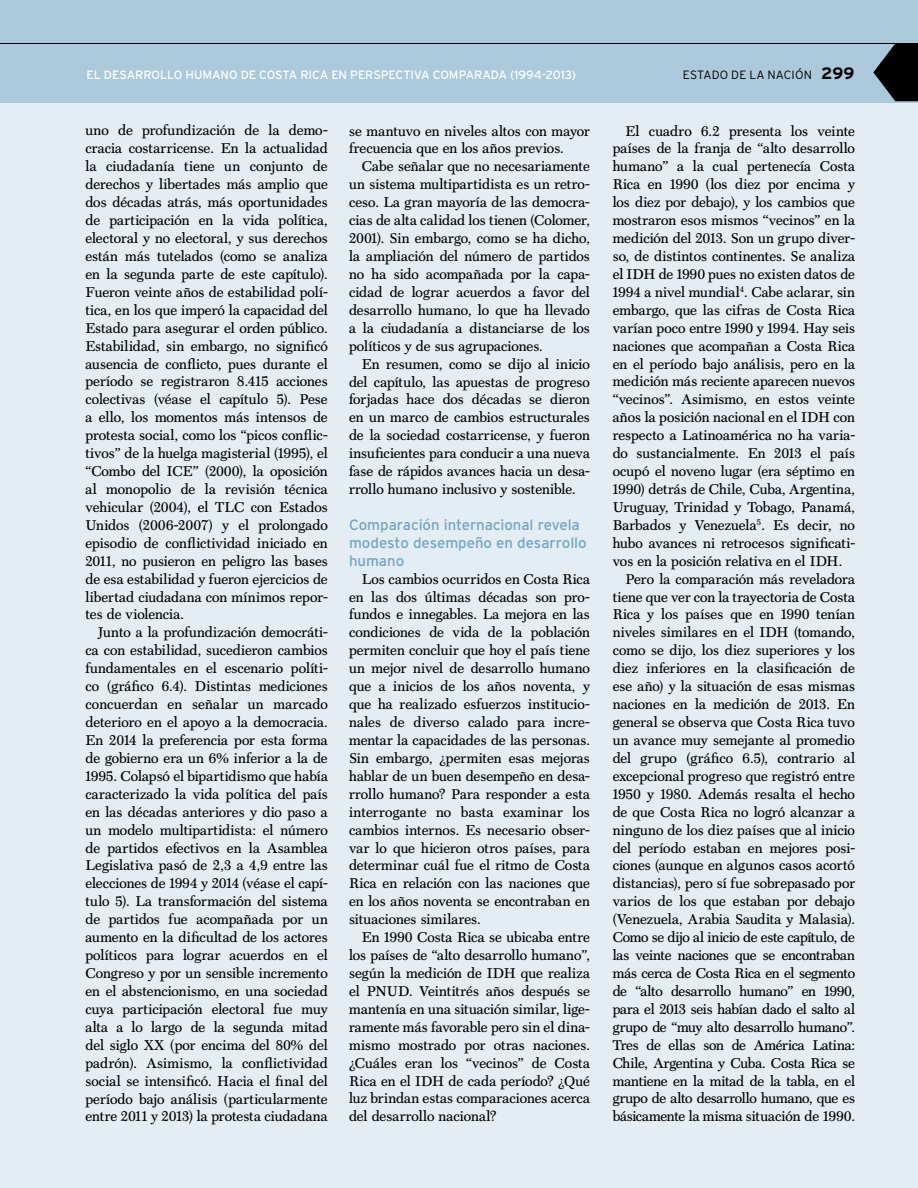
<style>
.page{position:relative;width:918px;height:1188px;background:#e3edf3}
.page>*{position:absolute;margin:0;border:0;box-sizing:border-box;transform-origin:0 0}
.t1{font:15px/17.9px "Interstate";letter-spacing:-.005em;color:#73a6c2}
.t2{font:14.25px/18px "Scotch Text";color:#000;text-align:justify}
.t3{font:14.25px "Scotch Text";letter-spacing:-.02em;color:#000}
.t4{font:14.25px "Scotch Text";letter-spacing:-.025em;color:#000}
.t5{font:12px "Interstate";letter-spacing:-.01em;color:#fff}
.t6{font:300 12px "Interstate";letter-spacing:.015em;color:#000}
.s1{font-weight:700;font-size:16.5px}
</style>
<div class="page">
<div style="left:0;top:0;width:918px;height:102px;background:#abc9da"></div>
<hr style="left:0;top:43px;width:918px;height:1px;background:#000">
<svg style="left:873px;top:44px;width:45px;height:57px"></svg>
<p class="t5" style="left:87px;top:68px;width:491px">EL DESARROLLO HUMANO DE COSTA RICA EN PERSPECTIVA COMPARADA (1994-2013)</p>
<p class="t6" style="left:683px;top:68px;width:173px">ESTADO DE LA NACIÓN <span class="s1">299</span></p>
<p class="t2" style="left:85px;top:122px;width:244px">uno de profundización de la demo&shy;cracia costarricense. En la actualidad la ciudadanía tiene un conjunto de derechos y libertades más amplio que dos décadas atrás, más oportunidades de participación en la vida política, electoral y no electoral, y sus derechos están más tutelados (como se analiza en la segunda parte de este capítulo).<br>Fueron veinte años de estabilidad polí&shy;tica, en los que imperó la capacidad del Estado para asegurar el orden público.<br>Estabilidad, sin embargo, no significó ausencia de conflicto, pues durante el período se registraron 8.415 acciones colectivas (véase el capítulo 5). Pese a ello, los momentos más intensos de protesta social, como los “picos conflic&shy;tivos” de la huelga magisterial (1995), el “Combo del ICE” (2000), la oposición al monopolio de la revisión técnica vehicular (2004), el TLC con Estados Unidos (2006-2007) y el prolongado episodio de conflictividad iniciado en 2011, no pusieron en peligro las bases de esa estabilidad y fueron ejercicios de libertad ciudadana con mínimos repor&shy;tes de violencia.</p>
<p class="t2" style="left:85px;top:624px;width:244px;text-indent:13px">Junto a la profundización democráti&shy;ca con estabilidad, sucedieron cambios fundamentales en el escenario políti&shy;co (gráfico 6.4). Distintas mediciones concuerdan en señalar un marcado deterioro en el apoyo a la democracia.<br>En 2014 la preferencia por esta forma de gobierno era un 6% inferior a la de 1995. Colapsó el bipartidismo que había caracterizado la vida política del país en las décadas anteriores y dio paso a un modelo multipartidista: el número de partidos efectivos en la Asamblea Legislativa pasó de 2,3 a 4,9 entre las elecciones de 1994 y 2014 (véase el capí&shy;tulo 5). La transformación del sistema de partidos fue acompañada por un aumento en la dificultad de los actores políticos para lograr acuerdos en el Congreso y por un sensible incremento en el abstencionismo, en una sociedad cuya participación electoral fue muy alta a lo largo de la segunda mitad del siglo XX (por encima del 80% del padrón). Asimismo, la conflictividad social se intensificó. Hacia el final del período bajo análisis (particularmente entre 2011 y 2013) la protesta ciudadana</p>
<p class="t2" style="left:349px;top:122px;width:242px">se mantuvo en niveles altos con mayor frecuencia que en los años previos.</p>
<p class="t2" style="left:349px;top:158px;width:242px;text-indent:13px">Cabe señalar que no necesariamente un sistema multipartidista es un retro&shy;ceso. La gran mayoría de las democra&shy;cias de alta calidad los tienen (Colomer, 2001). Sin embargo, como se ha dicho, la ampliación del número de partidos no ha sido acompañada por la capa&shy;cidad de lograr acuerdos a favor del desarrollo humano, lo que ha llevado a la ciudadanía a distanciarse de los políticos y de sus agrupaciones.</p>
<p class="t2" style="left:349px;top:355px;width:242px;text-indent:13px">En resumen, como se dijo al inicio del capítulo, las apuestas de progreso forjadas hace dos décadas se dieron en un marco de cambios estructurales de la sociedad costarricense, y fueron insuficientes para conducir a una nueva fase de rápidos avances hacia un desa&shy;rrollo humano inclusivo y sostenible.</p>
<p class="t1" style="left:349px;top:516px;width:239px">Comparación internacional revela modesto desempeño en desarrollo humano</p>
<p class="t2" style="left:349px;top:570px;width:242px;text-indent:13px">Los cambios ocurridos en Costa Rica en las dos últimas décadas son pro&shy;fundos e innegables. La mejora en las condiciones de vida de la población permiten concluir que hoy el país tiene un mejor nivel de desarrollo humano que a inicios de los años noventa, y que ha realizado esfuerzos institucio&shy;nales de diverso calado para incre&shy;mentar la capacidades de las personas.<br>Sin embargo, ¿permiten esas mejoras hablar de un buen desempeño en desa&shy;rrollo humano? Para responder a esta interrogante no basta examinar los cambios internos. Es necesario obser&shy;var lo que hicieron otros países, para determinar cuál fue el ritmo de Costa Rica en relación con las naciones que en los años noventa se encontraban en situaciones similares.</p>
<p class="t2" style="left:349px;top:928px;width:242px;text-indent:13px">En 1990 Costa Rica se ubicaba entre los países de “alto desarrollo humano”, según la medición de IDH que realiza el PNUD. Veintitrés años después se mantenía en una situación similar, lige&shy;ramente más favorable pero sin el dina&shy;mismo mostrado por otras naciones. ¿Cuáles eran los “vecinos” de Costa Rica en el IDH de cada período? ¿Qué luz brindan estas comparaciones acerca del desarrollo nacional?</p>
<p class="t2" style="left:625px;top:122px;width:231px">El cuadro 6.2 presenta los veinte</p>
<p class="t2" style="left:613px;top:140px;width:244px">países de la franja de “alto desarrollo</p>
<p class="t2" style="left:613px;top:158px;width:244px">humano” a la cual pertenecía Costa</p>
<p class="t2" style="left:613px;top:175px;width:244px">Rica en 1990 (los diez por encima y</p>
<p class="t2" style="left:613px;top:193px;width:244px">los diez por debajo), y los cambios que</p>
<p class="t2" style="left:613px;top:211px;width:244px">mostraron esos mismos “vecinos” en la</p>
<p class="t2" style="left:613px;top:229px;width:244px">medición del 2013. Son un grupo diver-</p>
<p class="t2" style="left:613px;top:247px;width:244px">so, de distintos continentes. Se analiza</p>
<p class="t2" style="left:613px;top:265px;width:244px">el IDH de 1990 pues no existen datos de</p>
<p class="t2" style="left:613px;top:283px;width:244px">1994 a nivel mundial<sup>4</sup>. Cabe aclarar, sin</p>
<p class="t2" style="left:613px;top:301px;width:244px">embargo, que las cifras de Costa Rica</p>
<p class="t2" style="left:613px;top:319px;width:244px">varían poco entre 1990 y 1994. Hay seis</p>
<p class="t2" style="left:613px;top:337px;width:244px">naciones que acompañan a Costa Rica</p>
<p class="t2" style="left:613px;top:355px;width:244px">en el período bajo análisis, pero en la</p>
<p class="t2" style="left:613px;top:373px;width:244px">medición más reciente aparecen nuevos</p>
<p class="t2" style="left:613px;top:391px;width:244px">“vecinos”. Asimismo, en estos veinte</p>
<p class="t2" style="left:613px;top:408px;width:244px">años la posición nacional en el IDH con</p>
<p class="t2" style="left:613px;top:426px;width:244px">respecto a Latinoamérica no ha varia-</p>
<p class="t2" style="left:613px;top:444px;width:244px">do sustancialmente. En 2013 el país</p>
<p class="t2" style="left:613px;top:462px;width:244px">ocupó el noveno lugar (era séptimo en</p>
<p class="t2" style="left:613px;top:480px;width:244px">1990) detrás de Chile, Cuba, Argentina,</p>
<p class="t2" style="left:613px;top:498px;width:244px">Uruguay, Trinidad y Tobago, Panamá,</p>
<p class="t2" style="left:613px;top:516px;width:244px">Barbados y Venezuela<sup>5</sup>. Es decir, no</p>
<p class="t2" style="left:613px;top:534px;width:244px">hubo avances ni retrocesos significati-</p>
<p class="t2" style="left:613px;top:552px;width:231px">vos en la posición relativa en el IDH.</p>
<p class="t2" style="left:625px;top:570px;width:231px">Pero la comparación más reveladora</p>
<p class="t2" style="left:613px;top:588px;width:244px">tiene que ver con la trayectoria de Costa</p>
<p class="t2" style="left:613px;top:606px;width:244px">Rica y los países que en 1990 tenían</p>
<p class="t2" style="left:613px;top:624px;width:244px">niveles similares en el IDH (tomando,</p>
<p class="t2" style="left:613px;top:641px;width:244px">como se dijo, los diez superiores y los</p>
<p class="t2" style="left:613px;top:659px;width:244px">diez inferiores en la clasificación de</p>
<p class="t2" style="left:613px;top:677px;width:244px">ese año) y la situación de esas mismas</p>
<p class="t2" style="left:613px;top:695px;width:244px">naciones en la medición de 2013. En</p>
<p class="t2" style="left:613px;top:713px;width:244px">general se observa que Costa Rica tuvo</p>
<p class="t2" style="left:613px;top:731px;width:244px">un avance muy semejante al promedio</p>
<p class="t2" style="left:613px;top:749px;width:244px">del grupo (gráfico 6.5), contrario al</p>
<p class="t2" style="left:613px;top:767px;width:244px">excepcional progreso que registró entre</p>
<p class="t2" style="left:613px;top:785px;width:244px">1950 y 1980. Además resalta el hecho</p>
<p class="t2" style="left:613px;top:803px;width:244px">de que Costa Rica no logró alcanzar a</p>
<p class="t2" style="left:613px;top:821px;width:244px">ninguno de los diez países que al inicio</p>
<p class="t2" style="left:613px;top:839px;width:244px">del período estaban en mejores posi-</p>
<p class="t2" style="left:613px;top:857px;width:244px">ciones (aunque en algunos casos acortó</p>
<p class="t2" style="left:613px;top:875px;width:244px">distancias), pero sí fue sobrepasado por</p>
<p class="t2" style="left:613px;top:892px;width:244px">varios de los que estaban por debajo</p>
<p class="t2" style="left:613px;top:910px;width:244px">(Venezuela, Arabia Saudita y Malasia).</p>
<p class="t4" style="left:613px;top:929px;width:244px">Como se dijo al inicio de este capítulo, de</p>
<p class="t3" style="left:613px;top:947px;width:244px">las veinte naciones que se encontraban</p>
<p class="t3" style="left:613px;top:965px;width:244px">más cerca de Costa Rica en el segmento</p>
<p class="t3" style="left:613px;top:983px;width:244px">de “alto desarrollo humano” en 1990,</p>
<p class="t2" style="left:613px;top:1000px;width:244px">para el 2013 seis habían dado el salto al</p>
<p class="t3" style="left:613px;top:1019px;width:244px">grupo de “muy alto desarrollo humano”.</p>
<p class="t3" style="left:613px;top:1036px;width:244px">Tres de ellas son de América Latina:</p>
<p class="t2" style="left:613px;top:1054px;width:244px">Chile, Argentina y Cuba. Costa Rica se</p>
<p class="t3" style="left:613px;top:1072px;width:244px">mantiene en la mitad de la tabla, en el</p>
<p class="t3" style="left:613px;top:1090px;width:244px">grupo de alto desarrollo humano, que es</p>
<p class="t2" style="left:613px;top:1108px;width:244px">básicamente la misma situación de 1990.</p>
</div>
